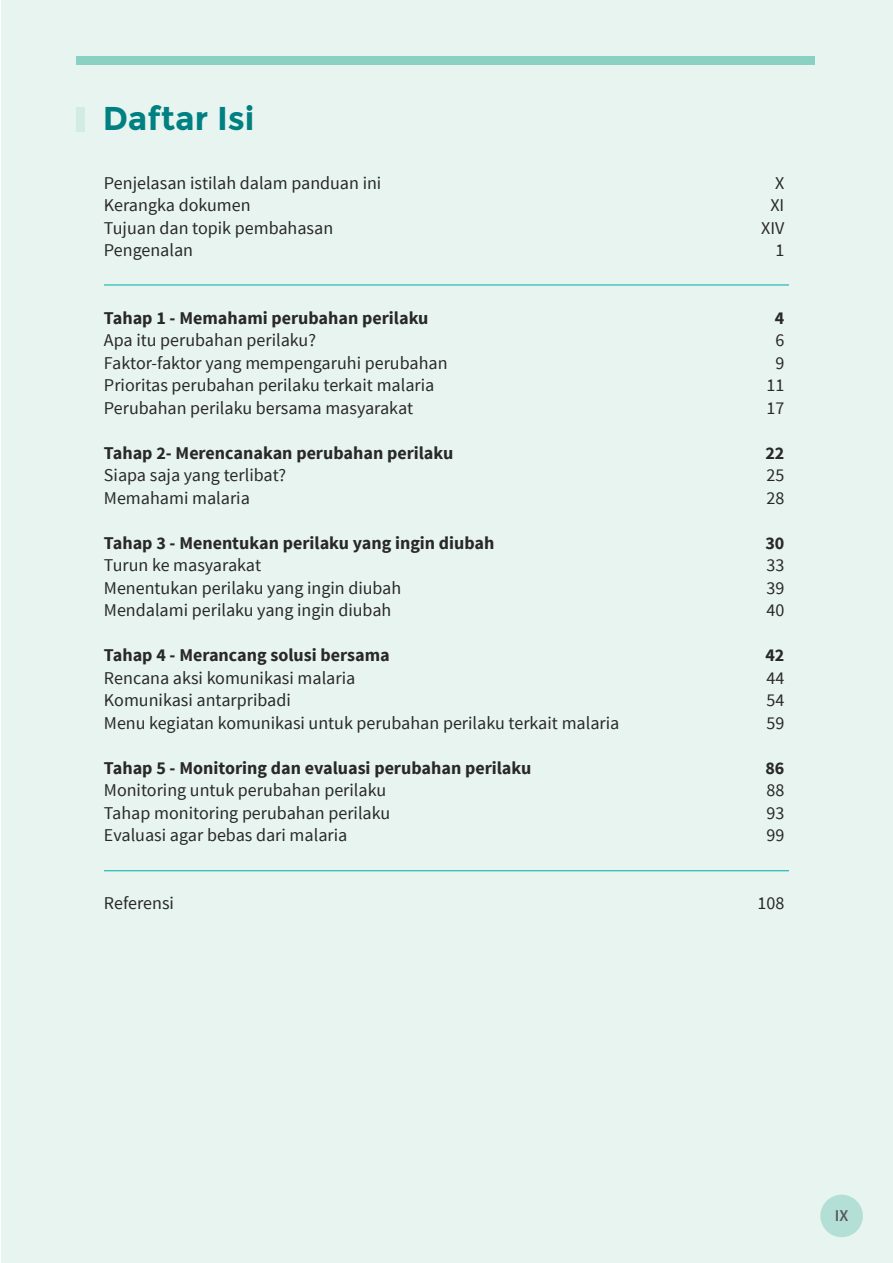
<style>
.page{position:relative;width:893px;height:1263px;background:#fff}
.page>*{position:absolute;margin:0;border:0;box-sizing:border-box;transform-origin:0 0}
.t1{font:700 33px "Montserrat";color:#008081}
.t2{font:18px "Source Sans Pro";color:#292829}
.t3{font:700 18px "Source Sans Pro";color:#292829}
.t4{font:600 16.5px "Source Sans Pro";color:#58595b}
</style>
<div class="page">
<div style="left:2px;top:0;width:891px;height:1263px;background:#e7f4f0"></div>
<div style="left:77px;top:107px;width:8px;height:25px;background:#d2ebe4"></div>
<hr style="left:104px;top:285px;width:685px;height:1px;background:#00aaab">
<hr style="left:104px;top:870px;width:685px;height:1px;background:#00aaab">
<div style="left:77px;top:56px;width:738px;height:9px;background:#8ad0c3"></div>
<div style="left:820px;top:1195px;width:43px;height:42px;background:#b3dfd6;border-radius:50%"></div>
<h1 class="t1" style="left:103px;top:99px;width:153px">Daftar Isi</h1>
<p class="t2" style="left:104px;top:171px;width:279px">Penjelasan istilah dalam panduan ini</p>
<p class="t2" style="left:775px;top:171px;width:11px">X</p>
<p class="t2" style="left:104px;top:194px;width:148px">Kerangka dokumen</p>
<p class="t2" style="left:770px;top:194px;width:15px">XI</p>
<p class="t2" style="left:104px;top:216px;width:231px">Tujuan dan topik pembahasan</p>
<p class="t2" style="left:761px;top:216px;width:25px">XIV</p>
<p class="t2" style="left:104px;top:239px;width:91px">Pengenalan</p>
<p class="t2" style="left:775px;top:239px;width:10px">1</p>
<p class="t3" style="left:104px;top:306px;width:326px">Tahap 1 - Memahami perubahan perilaku</p>
<p class="t3" style="left:775px;top:306px;width:11px">4</p>
<p class="t2" style="left:104px;top:329px;width:214px">Apa itu perubahan perilaku?</p>
<p class="t2" style="left:775px;top:329px;width:10px">6</p>
<p class="t2" style="left:104px;top:351px;width:345px">Faktor-faktor yang mempengaruhi perubahan</p>
<p class="t2" style="left:775px;top:351px;width:10px">9</p>
<p class="t2" style="left:104px;top:374px;width:332px">Prioritas perubahan perilaku terkait malaria</p>
<p class="t2" style="left:766px;top:374px;width:19px">11</p>
<p class="t2" style="left:104px;top:396px;width:311px">Perubahan perilaku bersama masyarakat</p>
<p class="t2" style="left:766px;top:396px;width:19px">17</p>
<p class="t3" style="left:104px;top:441px;width:351px">Tahap 2- Merencanakan perubahan perilaku</p>
<p class="t3" style="left:765px;top:441px;width:21px">22</p>
<p class="t2" style="left:104px;top:464px;width:184px">Siapa saja yang terlibat?</p>
<p class="t2" style="left:766px;top:464px;width:19px">25</p>
<p class="t2" style="left:104px;top:486px;width:147px">Memahami malaria</p>
<p class="t2" style="left:766px;top:486px;width:19px">28</p>
<p class="t3" style="left:104px;top:531px;width:392px">Tahap 3 - Menentukan perilaku yang ingin diubah</p>
<p class="t3" style="left:765px;top:531px;width:21px">30</p>
<p class="t2" style="left:104px;top:554px;width:159px">Turun ke masyarakat</p>
<p class="t2" style="left:766px;top:554px;width:19px">33</p>
<p class="t2" style="left:104px;top:576px;width:299px">Menentukan perilaku yang ingin diubah</p>
<p class="t2" style="left:766px;top:576px;width:19px">39</p>
<p class="t2" style="left:104px;top:599px;width:289px">Mendalami perilaku yang ingin diubah</p>
<p class="t2" style="left:766px;top:599px;width:19px">40</p>
<p class="t3" style="left:104px;top:644px;width:287px">Tahap 4 - Merancang solusi bersama</p>
<p class="t3" style="left:765px;top:644px;width:21px">42</p>
<p class="t2" style="left:104px;top:666px;width:253px">Rencana aksi komunikasi malaria</p>
<p class="t2" style="left:766px;top:666px;width:19px">44</p>
<p class="t2" style="left:104px;top:689px;width:188px">Komunikasi antarpribadi</p>
<p class="t2" style="left:766px;top:689px;width:19px">54</p>
<p class="t2" style="left:104px;top:711px;width:517px">Menu kegiatan komunikasi untuk perubahan perilaku terkait malaria</p>
<p class="t2" style="left:766px;top:711px;width:19px">59</p>
<p class="t3" style="left:104px;top:756px;width:429px">Tahap 5 - Monitoring dan evaluasi perubahan perilaku</p>
<p class="t3" style="left:765px;top:756px;width:21px">86</p>
<p class="t2" style="left:104px;top:779px;width:284px">Monitoring untuk perubahan perilaku</p>
<p class="t2" style="left:766px;top:779px;width:19px">88</p>
<p class="t2" style="left:104px;top:801px;width:288px">Tahap monitoring perubahan perilaku</p>
<p class="t2" style="left:766px;top:801px;width:19px">93</p>
<p class="t2" style="left:104px;top:824px;width:245px">Evaluasi agar bebas dari malaria</p>
<p class="t2" style="left:766px;top:824px;width:19px">99</p>
<p class="t2" style="left:104px;top:891px;width:72px">Referensi</p>
<p class="t2" style="left:757px;top:891px;width:28px">108</p>
<p class="t4" style="left:835px;top:1205px;width:15px">IX</p>
</div>
